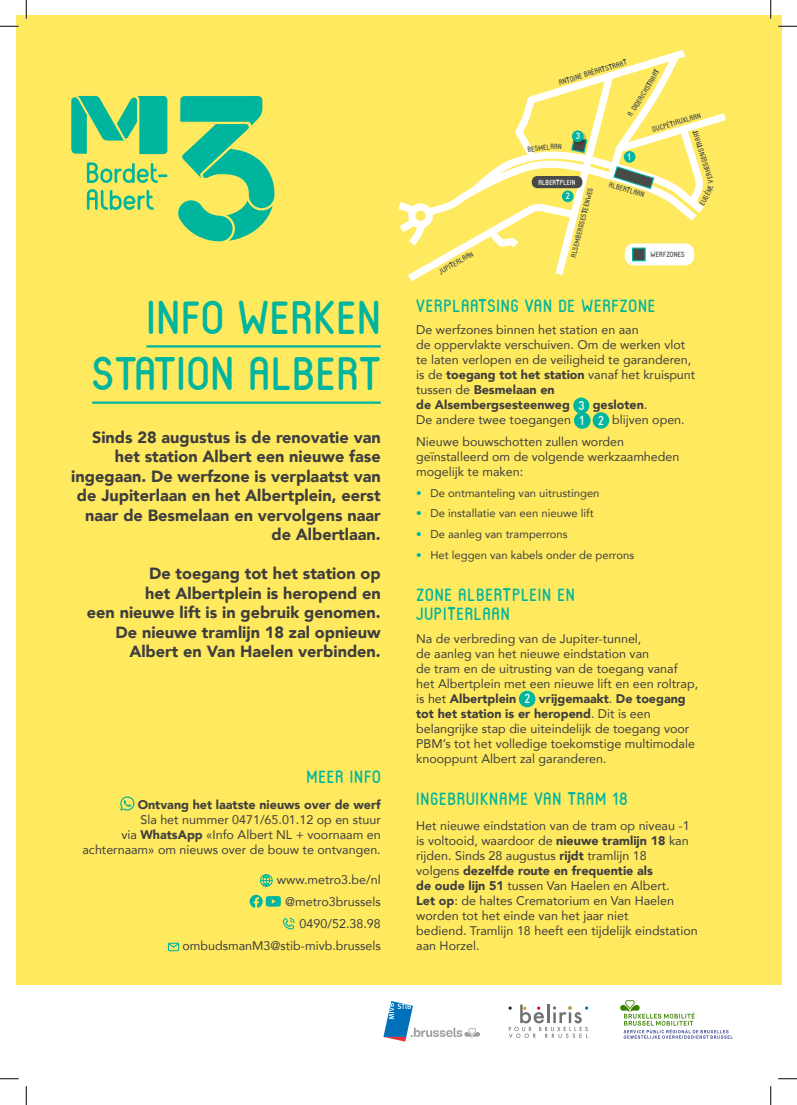
<style>
.page{position:relative;width:797px;height:1105px;background:#fff}
.page>*{position:absolute;margin:0;border:0;box-sizing:border-box;transform-origin:0 0}
.Grote_titel{font:700 46.25px/56.2px "Reef";letter-spacing:.02em;color:#00b59d;text-align:right}
.Tekst{font:700 17.5px/20px "Reef";letter-spacing:.05em;color:#00b59d}
.Titre_piste{font:700 17.5px "Reef";letter-spacing:.05em;color:#00b59d}
.Inleiding{font:900 16.25px/19.5px "Avenir";color:#3e3e3f;text-align:right}
.t1{font:700 13px "Reef";color:#fff}
.t2{font:700 12.62px "Reef";color:#fff}
.Tekst-2{font:12.5px/15px "Avenir";color:#3e3e3f}
.Tekst-3{font:900 12.5px "Avenir";color:#3e3e3f}
.t3{font:11.25px "Avenir";color:#3e3e3f}
.t4{font:700 9.12px "Reef";color:#fff}
.t5{font:700 7.5px "Reef";letter-spacing:.025em;color:#474a46}
.t6{font:700 7.25px "Reef";letter-spacing:.025em;color:#fff}
.s1{font-weight:900}
.s2{font-weight:900;color:#00b59d}
.s3{color:#00b59d}
</style>
<div class="page">
<div style="left:16px;top:16px;width:765px;height:969px;background:#ffe95f"></div>
<svg style="left:178px;top:96px;width:96px;height:145px"></svg>
<svg style="left:71px;top:96px;width:96px;height:58px"></svg>
<svg style="left:87px;top:162px;width:80px;height:21px"></svg>
<svg style="left:87px;top:189px;width:67px;height:21px"></svg>
<svg style="left:120px;top:796px;width:14px;height:15px"></svg>
<svg style="left:260px;top:874px;width:13px;height:13px"></svg>
<svg style="left:282px;top:917px;width:13px;height:13px"></svg>
<svg style="left:167px;top:942px;width:13px;height:10px"></svg>
<hr style="left:146px;top:345px;width:235px;height:3px;background:#00b59d">
<hr style="left:92px;top:401px;width:289px;height:3px;background:#00b59d">
<svg style="left:508px;top:1004px;width:80px;height:34px"></svg>
<svg style="left:383px;top:1001px;width:97px;height:41px"></svg>
<svg style="left:620px;top:1000px;width:112px;height:39px"></svg>
<div style="left:519px;top:691px;width:16px;height:16px;background:#00b59d;border-radius:50%"></div>
<div style="left:592px;top:412px;width:17px;height:17px;background:#00b59d;border-radius:50%"></div>
<div style="left:574px;top:412px;width:16px;height:17px;background:#00b59d;border-radius:50%"></div>
<div style="left:573px;top:398px;width:16px;height:16px;background:#00b59d;border-radius:50%"></div>
<svg style="left:249px;top:895px;width:32px;height:13px"></svg>
<svg style="left:0;top:25px;width:19px;height:2px"></svg>
<svg style="left:778px;top:25px;width:19px;height:2px"></svg>
<svg style="left:0;top:1078px;width:19px;height:1px"></svg>
<svg style="left:778px;top:1078px;width:19px;height:1px"></svg>
<svg style="left:25px;top:0;width:2px;height:19px"></svg>
<svg style="left:25px;top:1086px;width:2px;height:19px"></svg>
<svg style="left:770px;top:0;width:1px;height:19px"></svg>
<svg style="left:770px;top:1086px;width:1px;height:19px"></svg>
<svg style="left:398px;top:50px;width:328px;height:232px"></svg>
<p class="Grote_titel" style="left:92px;top:289px;width:290px">INFO WERKEN<br>STATION ALBERT</p>
<p class="Inleiding" style="left:71px;top:427px;width:311px">Sinds 28 augustus is de renovatie van het station Albert een nieuwe fase ingegaan. De werfzone is verplaatst van de Jupiterlaan en het Albertplein, eerst naar de Besmelaan en vervolgens naar de Albertlaan.</p>
<p class="Inleiding" style="left:87px;top:564px;width:295px">De toegang tot het station op<br>het Albertplein is heropend en<br>een nieuwe lift is in gebruik genomen.<br>De nieuwe tramlijn 18 zal opnieuw<br>Albert en Van Haelen verbinden.</p>
<p class="Titre_piste" style="left:306px;top:766px;width:76px">MEER INFO</p>
<p class="Tekst-3" style="left:138px;top:794px;width:244px">Ontvang het laatste nieuws over de werf</p>
<p class="Tekst-2" style="left:82px;top:812px;width:300px;text-align:right">Sla het nummer 0471/65.01.12 op en stuur<br>via <span class="s1">WhatsApp</span> «Info Albert NL + voornaam en achternaam» om nieuws over de bouw te ontvangen.</p>
<p class="Tekst-2" style="left:277px;top:872px;width:105px">www.metro3.be/nl</p>
<p class="Tekst-2" style="left:285px;top:894px;width:97px">@metro3brussels</p>
<p class="Tekst-2" style="left:300px;top:916px;width:83px">0490/52.38.98</p>
<p class="Tekst-2" style="left:182px;top:938px;width:200px">ombudsmanM3@stib-mivb.brussels</p>
<p class="t5" style="left:437px;top:268px;width:40px;rotate:-29deg">JUPITERLAAN</p>
<p class="t5" style="left:557px;top:78px;width:72px;rotate:-17deg">ANTOINE BRÉARTSTRAAT</p>
<p class="t5" style="left:554px;top:142px;width:5px">A</p>
<p class="t4" style="left:575px;top:130px;width:6px">3</p>
<p class="t6" style="left:538px;top:178px;width:38px">ALBERTPLEIN</p>
<p class="t5" style="left:625px;top:113px;width:14px;rotate:-56deg">A. DI</p>
<p class="t4" style="left:627px;top:151px;width:5px">1</p>
<p class="t5" style="left:651px;top:125px;width:52px;rotate:-17deg">DUCPÉTIAUXLAAN</p>
<p class="t5" style="left:705px;top:180px;width:52px;rotate:-107deg">ERHEGGENSTRAAT</p>
<p class="t5" style="left:568px;top:256px;width:73px;rotate:-76deg">ALSEMBERGSESTEENWEG</p>
<p class="t4" style="left:566px;top:190px;width:6px">2</p>
<p class="t5" style="left:697px;top:202px;width:16px;rotate:-61deg">EUGÈ</p>
<p class="t5" style="left:650px;top:250px;width:36px">WERFZONES</p>
<p class="Tekst" style="left:416px;top:296px;width:240px">VERPLAATSING VAN DE WERFZONE</p>
<p class="Tekst-2" style="left:416px;top:322px;width:280px">De werfzones binnen het station en aan<br>de oppervlakte verschuiven. Om de werken vlot te laten verlopen en de veiligheid te garanderen, is de <span class="s1">toegang tot het station</span> vanaf het kruispunt tussen de <span class="s1">Besmelaan en<br>de Alsembergsesteenweg</span> <span class="s2">(3)</span> <span class="s1">gesloten</span>.<br>De andere twee toegangen <span class="s2">(1) (2)</span> blijven open.</p>
<p class="Tekst-2" style="left:416px;top:434px;width:265px">Nieuwe bouwschotten zullen worden geïnstalleerd om de volgende werkzaamheden mogelijk te maken:</p>
<p class="t3" style="left:416px;top:484px;width:185px"><span class="s3">•</span> De ontmanteling van uitrustingen</p>
<p class="t3" style="left:416px;top:504px;width:179px"><span class="s3">•</span> De installatie van een nieuwe lift</p>
<p class="t3" style="left:416px;top:525px;width:153px"><span class="s3">•</span> De aanleg van tramperrons</p>
<p class="t3" style="left:416px;top:546px;width:219px"><span class="s3">•</span> Het leggen van kabels onder de perrons</p>
<p class="Tekst" style="left:416px;top:584px;width:160px">ZONE ALBERTPLEIN EN<br>JUPITERLAAN</p>
<p class="Tekst-2" style="left:416px;top:630px;width:283px">Na de verbreding van de Jupiter-tunnel,<br>de aanleg van het nieuwe eindstation van<br>de tram en de uitrusting van de toegang vanaf het Albertplein met een nieuwe lift en een roltrap, is het <span class="s1">Albertplein</span> <span class="s2">(2)</span> <span class="s1">vrijgemaakt</span>. <span class="s1">De toegang tot het station is er heropend</span>. Dit is een belangrijke stap die uiteindelijk de toegang voor PBM’s tot het volledige toekomstige multimodale knooppunt Albert zal garanderen.</p>
<p class="Titre_piste" style="left:416px;top:787px;width:213px">INGEBRUIKNAME VAN TRAM 18</p>
<p class="Tekst-2" style="left:416px;top:818px;width:283px">Het nieuwe eindstation van de tram op niveau -1 is voltooid, waardoor de <span class="s1">nieuwe tramlijn 18</span> kan rijden. Sinds 28 augustus <span class="s1">rijdt</span> tramlijn 18<br>volgens <span class="s1">dezelfde route en frequentie als<br>de oude lijn 51</span> tussen Van Haelen en Albert.<br><span class="s1">Let op</span>: de haltes Crematorium en Van Haelen worden tot het einde van het jaar niet<br>bediend. Tramlijn 18 heeft een tijdelijk eindstation aan Horzel.</p>
<p class="t2" style="left:578px;top:397px;width:8px">3</p>
<p class="t1" style="left:579px;top:412px;width:26px">1 2</p>
<p class="t1" style="left:524px;top:690px;width:7px">2</p>
</div>
